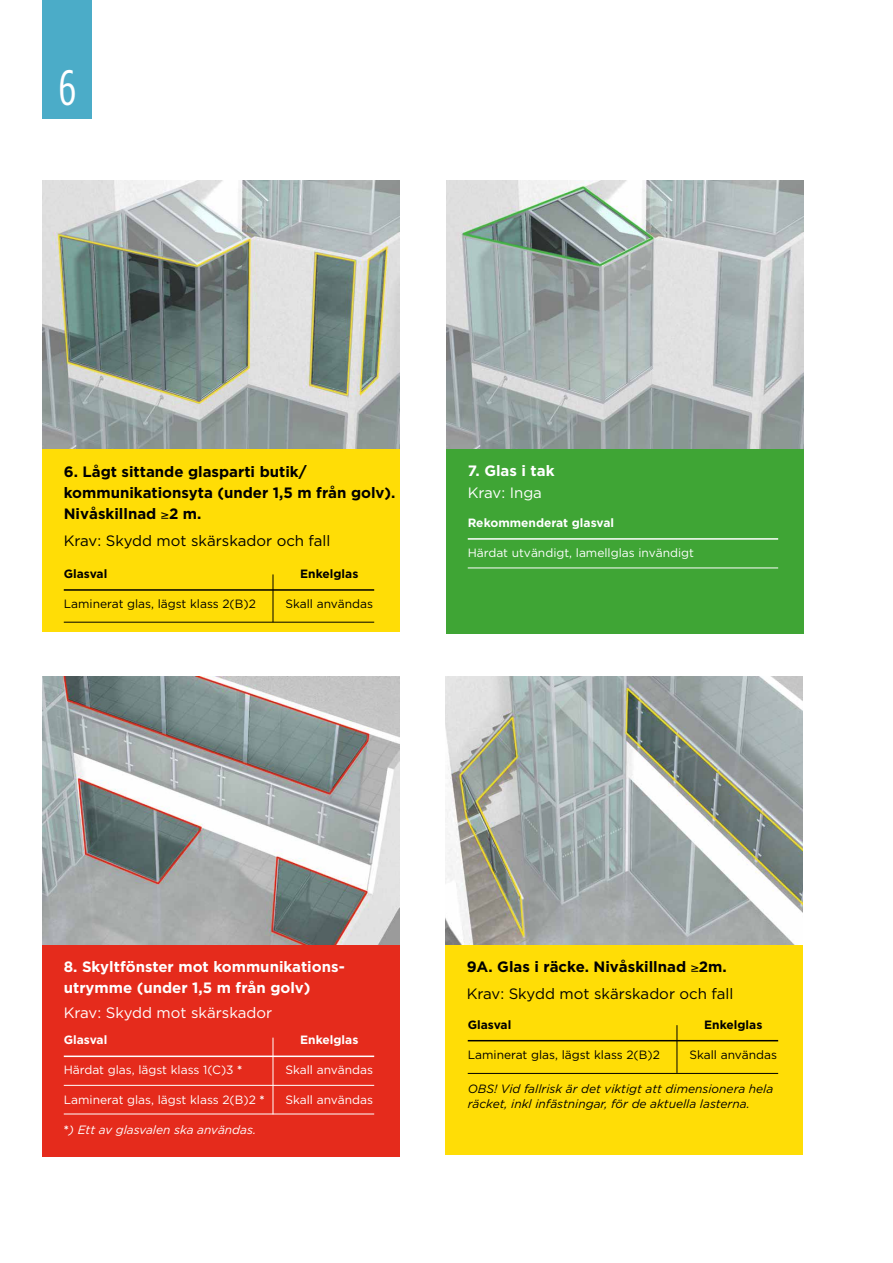
<style>
.page{position:relative;width:893px;height:1263px;background:#fff}
.page>*{position:absolute;margin:0;border:0;box-sizing:border-box;transform-origin:0 0}
.t1{font:49.95px "Gotham Cond";color:#fff}
.t2{font:700 15px/21px "Gotham";color:#000}
.t3{font:700 15px/21px "Gotham";color:#fff}
.t4{font:15px "Gotham";color:#000}
.t5{font:15px "Gotham";color:#fff}
.t6{font:12px "Gotham";color:#fff}
.t7{font:italic 12px/15px "Gotham";color:#000}
.t8{font:12px "Gotham";color:#000}
.t9{font:700 12px "Gotham";color:#fff}
.t10{font:700 12px "Gotham";color:#000}
.t11{font:italic 12px "Gotham";color:#fff}
.s1{font-weight:700}
.s2{font-weight:700;font-style:normal}
</style>
<div class="page">
<div style="left:43px;top:945px;width:357px;height:212px;background:#e52b1c"></div>
<div style="left:445px;top:944px;width:358px;height:211px;background:#ffdd06"></div>
<div style="left:446px;top:448px;width:358px;height:186px;background:#3fa535"></div>
<div style="left:43px;top:0;width:49px;height:119px;background:#4bacc8"></div>
<img style="left:43px;top:181px;width:357px;height:268px">
<img style="left:43px;top:677px;width:357px;height:267px">
<img style="left:445px;top:677px;width:358px;height:267px">
<img style="left:446px;top:181px;width:358px;height:268px">
<hr style="left:64px;top:1055px;width:310px;height:2px;background:#fff">
<hr style="left:468px;top:538px;width:310px;height:2px;background:#fff">
<hr style="left:64px;top:1085px;width:310px;height:1px;background:#fff">
<hr style="left:468px;top:568px;width:310px;height:1px;background:#fff">
<hr style="left:64px;top:1113px;width:310px;height:1px;background:#fff">
<hr style="left:273px;top:1037px;width:1px;height:77px;background:#fff">
<div style="left:43px;top:449px;width:357px;height:183px;background:#ffdd06"></div>
<hr style="left:64px;top:589px;width:310px;height:2px;background:#000">
<hr style="left:64px;top:622px;width:310px;height:1px;background:#000">
<hr style="left:468px;top:1073px;width:310px;height:1px;background:#000">
<hr style="left:273px;top:574px;width:1px;height:48px;background:#000">
<hr style="left:468px;top:1040px;width:310px;height:1px;background:#000">
<hr style="left:677px;top:1025px;width:1px;height:48px;background:#000">
<h1 class="t1" style="left:58px;top:61px;width:19px">6</h1>
<p class="t2" style="left:64px;top:461px;width:333px">6. Lågt sittande glasparti butik/ kommunikationsyta (under 1,5 m från golv).<br>Nivåskillnad ≥2 m.</p>
<p class="t4" style="left:64px;top:532px;width:268px">Krav: Skydd mot skärskador och fall</p>
<p class="t10" style="left:64px;top:567px;width:45px">Glasval</p>
<p class="t10" style="left:300px;top:567px;width:60px">Enkelglas</p>
<p class="t8" style="left:64px;top:597px;width:194px">Laminerat glas, lägst klass 2(B)2</p>
<p class="t8" style="left:285px;top:597px;width:89px">Skall användas</p>
<p class="t3" style="left:468px;top:460px;width:88px">7. Glas i tak</p>
<p class="t5" style="left:468px;top:485px;width:76px">Krav: Inga</p>
<p class="t9" style="left:468px;top:516px;width:148px">Rekommenderat glasval</p>
<p class="t6" style="left:468px;top:546px;width:228px">Härdat utvändigt, lamellglas invändigt</p>
<p class="t3" style="left:64px;top:956px;width:282px">8. Skyltfönster mot kommunikations&shy;utrymme (under 1,5 m från golv)</p>
<p class="t2" style="left:467px;top:956px;width:262px">9A. Glas i räcke. Nivåskillnad ≥2m.</p>
<p class="t4" style="left:467px;top:985px;width:268px">Krav: Skydd mot skärskador och fall</p>
<p class="t5" style="left:64px;top:1004px;width:210px">Krav: Skydd mot skärskador</p>
<p class="t9" style="left:64px;top:1033px;width:45px">Glasval</p>
<p class="t9" style="left:300px;top:1033px;width:60px">Enkelglas</p>
<p class="t6" style="left:64px;top:1063px;width:180px">Härdat glas, lägst klass 1(C)3 <span class="s1">*</span></p>
<p class="t6" style="left:285px;top:1063px;width:89px">Skall användas</p>
<p class="t6" style="left:64px;top:1093px;width:202px">Laminerat glas, lägst klass 2(B)2 <span class="s1">*</span></p>
<p class="t6" style="left:285px;top:1093px;width:89px">Skall användas</p>
<p class="t11" style="left:64px;top:1123px;width:194px"><span class="s2">*</span>) Ett av glasvalen ska användas.</p>
<p class="t10" style="left:468px;top:1018px;width:45px">Glasval</p>
<p class="t10" style="left:704px;top:1018px;width:60px">Enkelglas</p>
<p class="t8" style="left:468px;top:1048px;width:194px">Laminerat glas, lägst klass 2(B)2</p>
<p class="t8" style="left:689px;top:1048px;width:89px">Skall användas</p>
<p class="t7" style="left:468px;top:1081px;width:307px">OBS! Vid fallrisk är det viktigt att dimensionera hela räcket, inkl infästningar, för de aktuella lasterna.</p>
</div>
